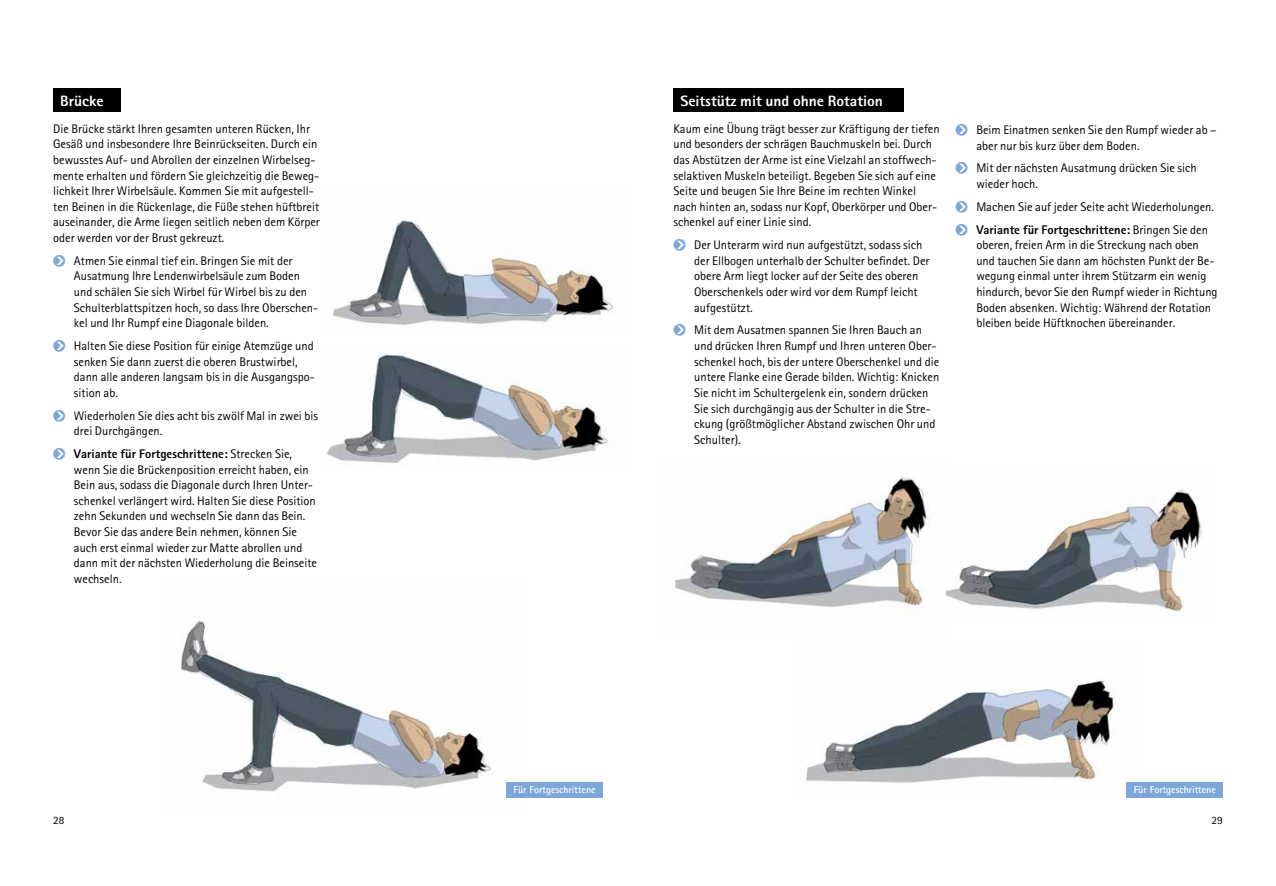
<style>
.page{position:relative;width:1276px;height:886px;background:#fff}
.page>*{position:absolute;margin:0;border:0;box-sizing:border-box;transform-origin:0 0}
.t1{font:800 15px "Rotis Sans Serif";color:#fff}
.t2{font:12.5px/15.6px "Rotis Sans Serif";color:#000}
.t3{font:11.25px "Rotis Sans Serif";color:#000}
.t4{font:700 10px "Rotis Sans Serif";color:#fff}
.s1{font-family:"Arrow Dynamic";font-weight:700;color:#7da7d8}
.s2{font-weight:800}
</style>
<div class="page">
<img style="left:332px;top:219px;width:282px;height:106px">
<img style="left:326px;top:352px;width:282px;height:111px">
<img style="left:181px;top:618px;width:342px;height:180px">
<img style="left:946px;top:489px;width:256px;height:123px">
<img style="left:675px;top:476px;width:256px;height:138px">
<img style="left:806px;top:680px;width:310px;height:103px">
<div style="left:53px;top:89px;width:67px;height:23px;background:#000"></div>
<div style="left:673px;top:89px;width:231px;height:23px;background:#000"></div>
<div style="left:1126px;top:782px;width:96px;height:15px;background:#7da7d8"></div>
<div style="left:506px;top:782px;width:96px;height:15px;background:#7da7d8"></div>
<p class="t1" style="left:60px;top:91px;width:45px">Brücke</p>
<p class="t1" style="left:680px;top:91px;width:204px">Seitstütz mit und ohne Rotation</p>
<p class="t2" style="left:53px;top:121px;width:268px">Die Brücke stärkt Ihren gesamten unteren Rücken, Ihr Gesäß und insbesondere Ihre Beinrückseiten. Durch ein bewusstes Auf- und Abrollen der einzelnen Wirbelseg&shy;mente erhalten und fördern Sie gleichzeitig die Beweg&shy;lichkeit Ihrer Wirbelsäule. Kommen Sie mit aufgestell&shy;ten Beinen in die Rückenlage, die Füße stehen hüftbreit auseinander, die Arme liegen seitlich neben dem Körper oder werden vor der Brust gekreuzt.</p>
<p class="t2" style="left:74px;top:253px;width:246px;text-indent:-21px"><span class="s1">ç</span> Atmen Sie einmal tief ein. Bringen Sie mit der Ausatmung Ihre Lendenwirbelsäule zum Boden und schälen Sie sich Wirbel für Wirbel bis zu den Schulterblattspitzen hoch, so dass Ihre Oberschen&shy;kel und Ihr Rumpf eine Diagonale bilden.</p>
<p class="t2" style="left:74px;top:338px;width:242px;text-indent:-21px"><span class="s1">ç</span> Halten Sie diese Position für einige Atemzüge und senken Sie dann zuerst die oberen Brustwirbel, dann alle anderen langsam bis in die Ausgangspo&shy;sition ab.</p>
<p class="t2" style="left:74px;top:407px;width:246px;text-indent:-21px"><span class="s1">ç</span> Wiederholen Sie dies acht bis zwölf Mal in zwei bis drei Durchgängen.</p>
<p class="t2" style="left:74px;top:446px;width:245px;text-indent:-21px"><span class="s1">ç</span> <span class="s2">Variante für Fortgeschrittene:</span> Strecken Sie, wenn Sie die Brückenposition erreicht haben, ein Bein aus, sodass die Diagonale durch Ihren Unter&shy;schenkel verlängert wird. Halten Sie diese Position zehn Sekunden und wechseln Sie dann das Bein.<br>Bevor Sie das andere Bein nehmen, können Sie auch erst einmal wieder zur Matte abrollen und dann mit der nächsten Wiederholung die Beinseite wechseln.</p>
<p class="t2" style="left:673px;top:121px;width:268px">Kaum eine Übung trägt besser zur Kräftigung der tiefen und besonders der schrägen Bauchmuskeln bei. Durch das Abstützen der Arme ist eine Vielzahl an stoffwech&shy;selaktiven Muskeln beteiligt. Begeben Sie sich auf eine Seite und beugen Sie Ihre Beine im rechten Winkel nach hinten an, sodass nur Kopf, Oberkörper und Ober&shy;schenkel auf einer Linie sind.</p>
<p class="t2" style="left:694px;top:237px;width:237px;text-indent:-21px"><span class="s1">ç</span> Der Unterarm wird nun aufgestützt, sodass sich der Ellbogen unterhalb der Schulter befindet. Der obere Arm liegt locker auf der Seite des oberen Oberschenkels oder wird vor dem Rumpf leicht aufgestützt.</p>
<p class="t2" style="left:694px;top:322px;width:247px;text-indent:-21px"><span class="s1">ç</span> Mit dem Ausatmen spannen Sie Ihren Bauch an und drücken Ihren Rumpf und Ihren unteren Ober&shy;schenkel hoch, bis der untere Oberschenkel und die untere Flanke eine Gerade bilden. Wichtig: Knicken Sie nicht im Schultergelenk ein, sondern drücken Sie sich durchgängig aus der Schulter in die Stre&shy;ckung (größtmöglicher Abstand zwischen Ohr und Schulter).</p>
<p class="t2" style="left:976px;top:122px;width:242px;text-indent:-21px"><span class="s1">ç</span> Beim Einatmen senken Sie den Rumpf wieder ab – aber nur bis kurz über dem Boden.</p>
<p class="t2" style="left:976px;top:160px;width:222px;text-indent:-21px"><span class="s1">ç</span> Mit der nächsten Ausatmung drücken Sie sich wieder hoch.</p>
<p class="t2" style="left:955px;top:195px;width:260px;line-height:22.8px"><span class="s1">ç</span> Machen Sie auf jeder Seite acht Wiederholungen. <span class="s1">ç</span> <span class="s2">Variante für Fortgeschrittene:</span> Bringen Sie den</p>
<p class="t2" style="left:976px;top:237px;width:243px">oberen, freien Arm in die Streckung nach oben und tauchen Sie dann am höchsten Punkt der Be&shy;wegung einmal unter ihrem Stützarm ein wenig hindurch, bevor Sie den Rumpf wieder in Richtung Boden absenken. Wichtig: Während der Rotation bleiben beide Hüftknochen übereinander.</p>
<p class="t4" style="left:513px;top:783px;width:84px">Für Fortgeschrittene</p>
<p class="t4" style="left:1133px;top:783px;width:84px">Für Fortgeschrittene</p>
<p class="t3" style="left:53px;top:813px;width:13px">28</p>
<p class="t3" style="left:1211px;top:813px;width:13px">29</p>
</div>
